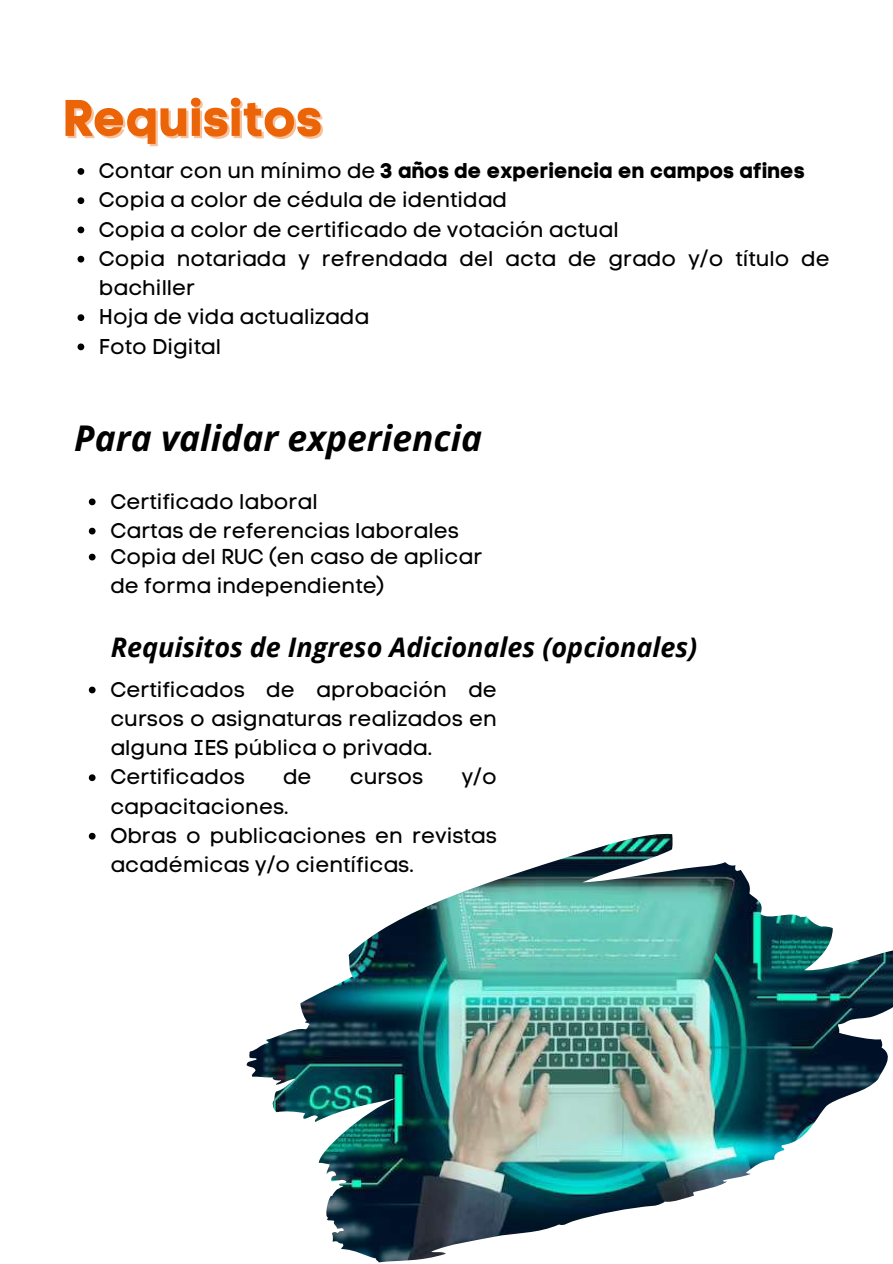
<style>
.page{position:relative;width:893px;height:1264px;background:#fff}
.page>*{position:absolute;margin:0;border:0;box-sizing:border-box;transform-origin:0 0}
.t1{font:50.85px "Code Pro Bold LC";color:#ec6408}
.t2{font:italic 700 35.4px "Open Sans";color:#000}
.t3{font:italic 700 27px "Open Sans";color:#000}
.t4{font:21.3px/29.2px "Code Pro Normal LC";color:#000}
.t5{font:21.15px/29.2px "Code Pro Normal LC";color:#000}
.t6{font:21.15px "Code Pro Bold LC";color:#000}
.s1{font-family:"Code Pro Normal LC"}
</style>
<div class="page">
<img style="left:247px;top:833px;width:645px;height:429px">
<svg style="left:89px;top:686px;width:7px;height:7px"></svg>
<svg style="left:89px;top:774px;width:7px;height:7px"></svg>
<svg style="left:89px;top:832px;width:7px;height:7px"></svg>
<svg style="left:89px;top:498px;width:7px;height:7px"></svg>
<svg style="left:89px;top:527px;width:7px;height:7px"></svg>
<svg style="left:89px;top:553px;width:7px;height:7px"></svg>
<svg style="left:77px;top:168px;width:7px;height:7px"></svg>
<svg style="left:77px;top:197px;width:7px;height:7px"></svg>
<svg style="left:77px;top:226px;width:7px;height:7px"></svg>
<svg style="left:77px;top:256px;width:7px;height:6px"></svg>
<svg style="left:77px;top:314px;width:7px;height:7px"></svg>
<svg style="left:77px;top:343px;width:7px;height:7px"></svg>
<h1 class="t1" style="left:63px;top:88px;width:261px">Requisitos</h1>
<p class="t6" style="left:99px;top:158px;width:707px"><span class="s1">Contar con un mínimo de</span> 3 años de experiencia en campos afines</p>
<p class="t5" style="left:99px;top:185px;width:732px">Copia a color de cédula de identidad<br>Copia a color de certificado de votación actual<br>Copia notariada y refrendada del acta de grado y/o título de bachiller<br>Hoja de vida actualizada<br>Foto Digital</p>
<h2 class="t2" style="left:74px;top:413px;width:409px">Para validar experiencia</h2>
<p class="t4" style="left:110px;top:486px;width:350px">Certificado laboral<br>Cartas de referencias laborales</p>
<p class="t4" style="left:110px;top:541px;width:373px">Copia del RUC (en caso de aplicar de forma independiente)</p>
<p class="t3" style="left:111px;top:627px;width:588px">Requisitos de Ingreso Adicionales (opcionales)</p>
<p class="t4" style="left:110px;top:674px;width:388px">Certificados de aprobación de cursos o asignaturas realizados en alguna IES pública o privada.<br>Certificados</p>
<p class="t4" style="left:283px;top:762px;width:30px">de</p>
<p class="t4" style="left:350px;top:762px;width:75px">cursos</p>
<p class="t4" style="left:461px;top:762px;width:37px">y/o</p>
<p class="t4" style="left:110px;top:791px;width:388px">capacitaciones.<br>Obras o publicaciones en revistas académicas y/o científicas.</p>
</div>
